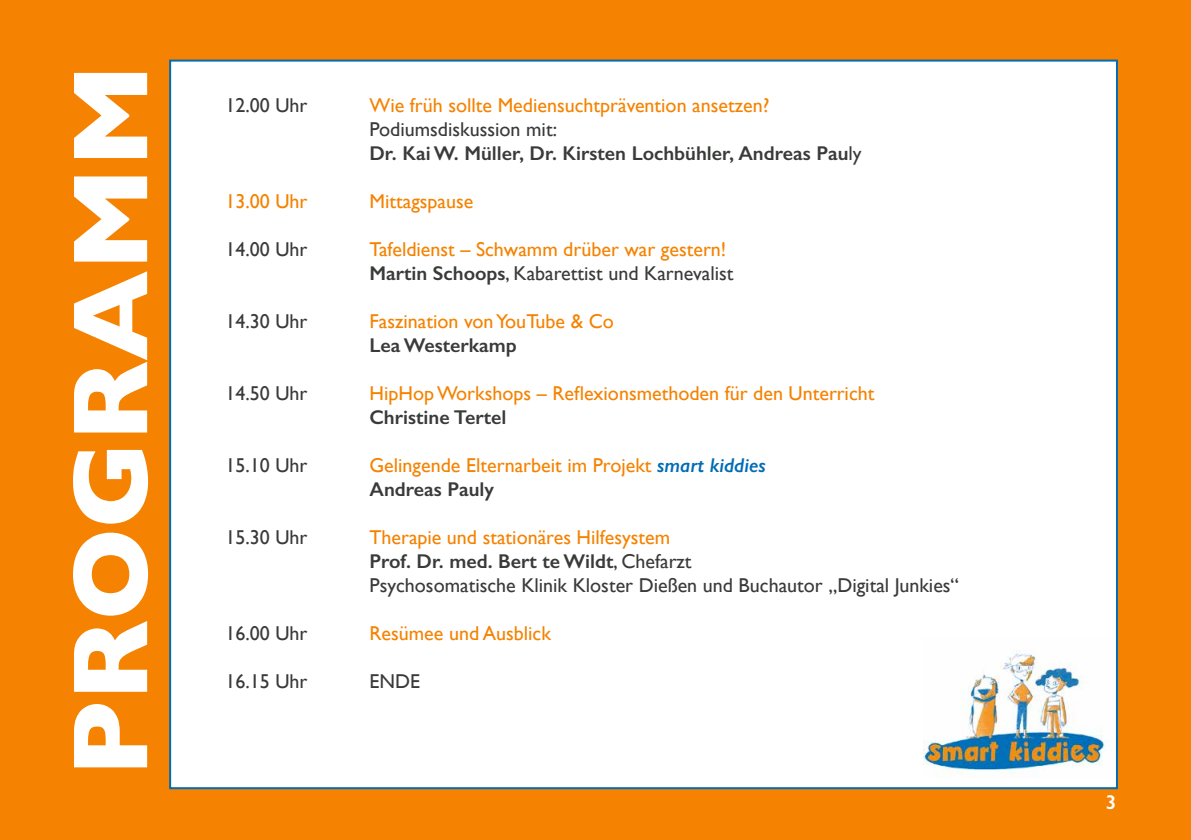
<style>
.page{position:relative;width:1191px;height:840px;background:#fff}
.page>*{position:absolute;margin:0;border:0;box-sizing:border-box;transform-origin:0 0}
.t1{font:700 108px "Gill Sans";color:#fff}
.t2{font:20px/24px "Gill Sans";color:#f58200}
.t3{font:20px/24px "Gill Sans";color:#393b39}
.t4{font:600 20px/24px "Gill Sans";color:#393b39}
.t5{font:600 20px "Gill Sans";color:#fff}
.s1{font-weight:400}
.s2{font-weight:600;color:#393b39}
.s3{color:#393b39}
.s4{font-weight:600;font-style:italic;color:#006bb6}
.s5{color:#f58200}
.s6{font-weight:600}
</style>
<div class="page">
<div style="left:0;top:0;width:1191px;height:839px;background:#f58200"></div>
<div style="left:169px;top:60px;width:949px;height:728px;background:#fff;border:2px solid #006bb6"></div>
<img style="left:923px;top:651px;width:189px;height:124px">
<h1 class="t1" style="left:25px;top:776px;width:714px;rotate:-90deg">PROGRAMM</h1>
<p class="t3" style="left:225px;top:93px;width:84px">12.00 Uhr</p>
<p class="t2" style="left:369px;top:93px;width:401px">Wie früh sollte Mediensuchtprävention ansetzen?</p>
<p class="t4" style="left:369px;top:117px;width:493px"><span class="s1">Podiumsdiskussion mit:<br></span>Dr. Kai W. Müller, Dr. Kirsten Lochbühler, Andreas Pau<span class="s1">ly</span></p>
<p class="t2" style="left:225px;top:189px;width:84px">13.00 Uhr</p>
<p class="t2" style="left:369px;top:189px;width:105px">Mittagspause</p>
<p class="t3" style="left:225px;top:237px;width:84px">14.00 Uhr</p>
<p class="t2" style="left:369px;top:237px;width:365px">Tafeldienst – Schwamm drüber war gestern!<br><span class="s2">Martin Schoops</span><span class="s3">, Kabarettist und Karnevalist</span></p>
<p class="t3" style="left:225px;top:309px;width:84px">14.30 Uhr</p>
<p class="t2" style="left:369px;top:309px;width:246px">Faszination von YouTube &amp; Co</p>
<p class="t4" style="left:369px;top:333px;width:149px">Lea Westerkamp</p>
<p class="t3" style="left:225px;top:381px;width:84px">14.50 Uhr</p>
<p class="t2" style="left:369px;top:381px;width:506px">HipHop Workshops – Reflexionsmethoden für den Unterricht</p>
<p class="t4" style="left:369px;top:405px;width:138px">Christine Tertel</p>
<p class="t3" style="left:225px;top:453px;width:84px">15.10 Uhr</p>
<p class="t2" style="left:369px;top:453px;width:398px">Gelingende Elternarbeit im Projekt <span class="s4">smart kiddies<br></span><span class="s2">Andreas Pauly</span></p>
<p class="t3" style="left:225px;top:525px;width:84px">15.30 Uhr</p>
<p class="t3" style="left:369px;top:525px;width:591px"><span class="s5">Therapie und stationäres Hilfesystem<br></span><span class="s6">Prof. Dr. med. Bert te Wildt</span>, Chefarzt<br>Psychosomatische Klinik Kloster Dießen und Buchautor „Digital Junkies“</p>
<p class="t3" style="left:225px;top:621px;width:84px">16.00 Uhr</p>
<p class="t2" style="left:369px;top:621px;width:183px">Resümee und Ausblick</p>
<p class="t3" style="left:225px;top:669px;width:84px">16.15 Uhr</p>
<p class="t3" style="left:369px;top:669px;width:52px">ENDE</p>
<p class="t5" style="left:1106px;top:789px;width:12px">3</p>
</div>
